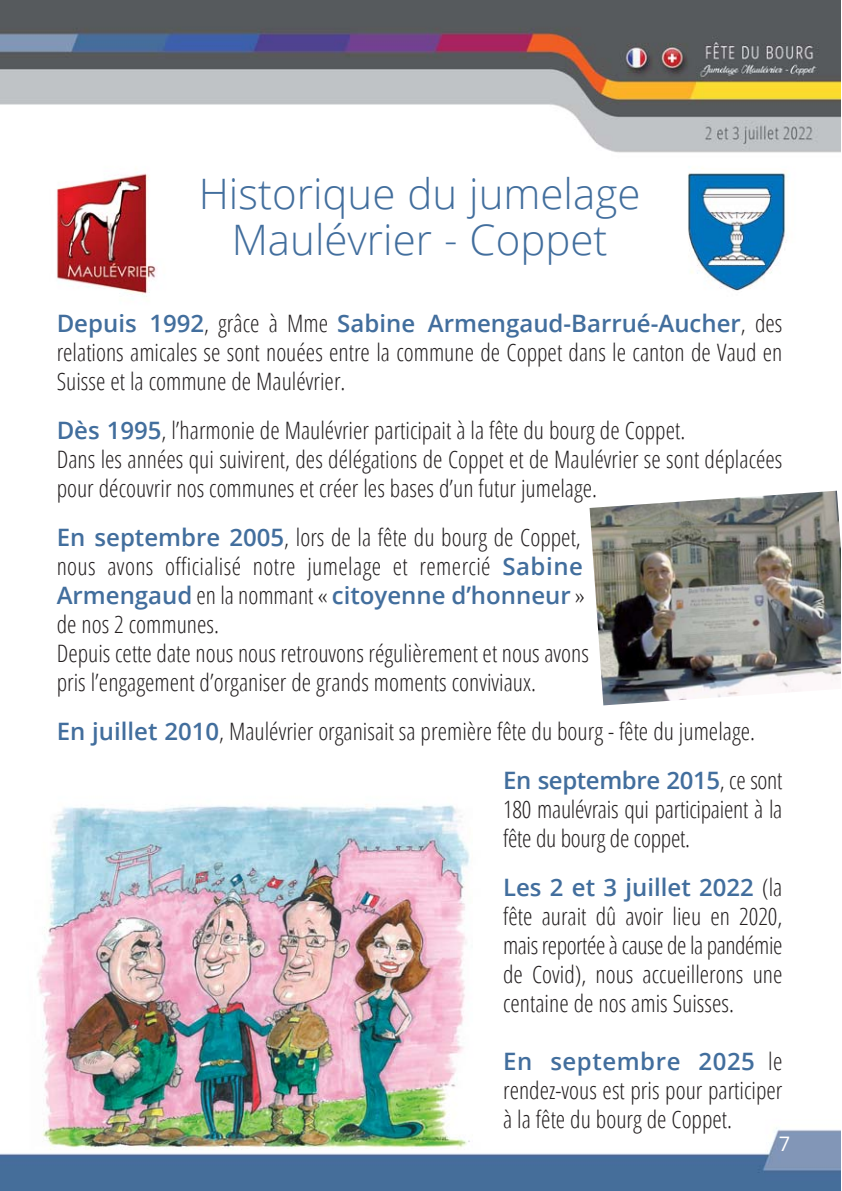
<style>
.page{position:relative;width:842px;height:1191px;background:#fff}
.page>*{position:absolute;margin:0;border:0;box-sizing:border-box;transform-origin:0 0}
.t1{font:300 42px/46px "Open Sans";color:#426e9d;text-align:center}
.t2{font:300 condensed 24px/29px "Open Sans";color:#231f20}
.t3{font:20px "Open Sans";color:#fff}
.s1{font-weight:600;font-stretch:normal;color:#426e9d}
</style>
<div class="page">
<img style="left:0;top:1px;width:840px;height:1189px">
<img style="left:589px;top:491px;width:251px;height:214px">
<h1 class="t1" style="left:199px;top:170px;width:443px">Historique du jumelage<br>Maulévrier - Coppet</h1>
<p class="t2" style="left:57px;top:308px;width:727px;text-align:justify"><span class="s1">Depuis 1992</span>, grâce à Mme <span class="s1">Sabine Armengaud-Barrué-Aucher</span>, des relations amicales se sont nouées entre la commune de Coppet dans le canton de Vaud en Suisse et la commune de Maulévrier.</p>
<p class="t2" style="left:57px;top:415px;width:727px"><span class="s1">Dès 1995</span>, l’harmonie de Maulévrier participait à la fête du bourg de Coppet.<br>Dans les années qui suivirent, des délégations de Coppet et de Maulévrier se sont déplacées pour découvrir nos communes et créer les bases d’un futur jumelage.</p>
<p class="t2" style="left:57px;top:522px;width:534px"><span class="s1">En septembre 2005</span>, lors de la fête du bourg de Coppet, nous avons officialisé notre jumelage et remercié <span class="s1">Sabine Armengaud</span> en la nommant « <span class="s1">citoyenne d’honneur</span> » de nos 2 communes.<br>Depuis cette date nous nous retrouvons régulièrement et nous avons pris l’engagement d’organiser de grands moments conviviaux.</p>
<p class="t2" style="left:503px;top:706px;width:281px;line-height:49px;text-indent:-446px"><span class="s1">En juillet 2010</span>, Maulévrier organisait sa première fête du bourg - fête du jumelage.<br><span class="s1">En septembre 2015</span>, ce sont</p>
<p class="t2" style="left:503px;top:794px;width:281px">180 maulévrais qui participaient à la fête du bourg de coppet.</p>
<p class="t2" style="left:503px;top:872px;width:281px;text-align:justify"><span class="s1">Les 2 et 3 juillet 2022</span> (la fête aurait dû avoir lieu en 2020, mais reportée à cause de la pandémie de Covid), nous accueillerons une centaine de nos amis Suisses.</p>
<p class="t2" style="left:503px;top:1045px;width:281px;text-align:justify"><span class="s1">En septembre 2025</span> le rendez-vous est pris pour participer à la fête du bourg de Coppet.</p>
<p class="t3" style="left:779px;top:1129px;width:13px">7</p>
</div>
